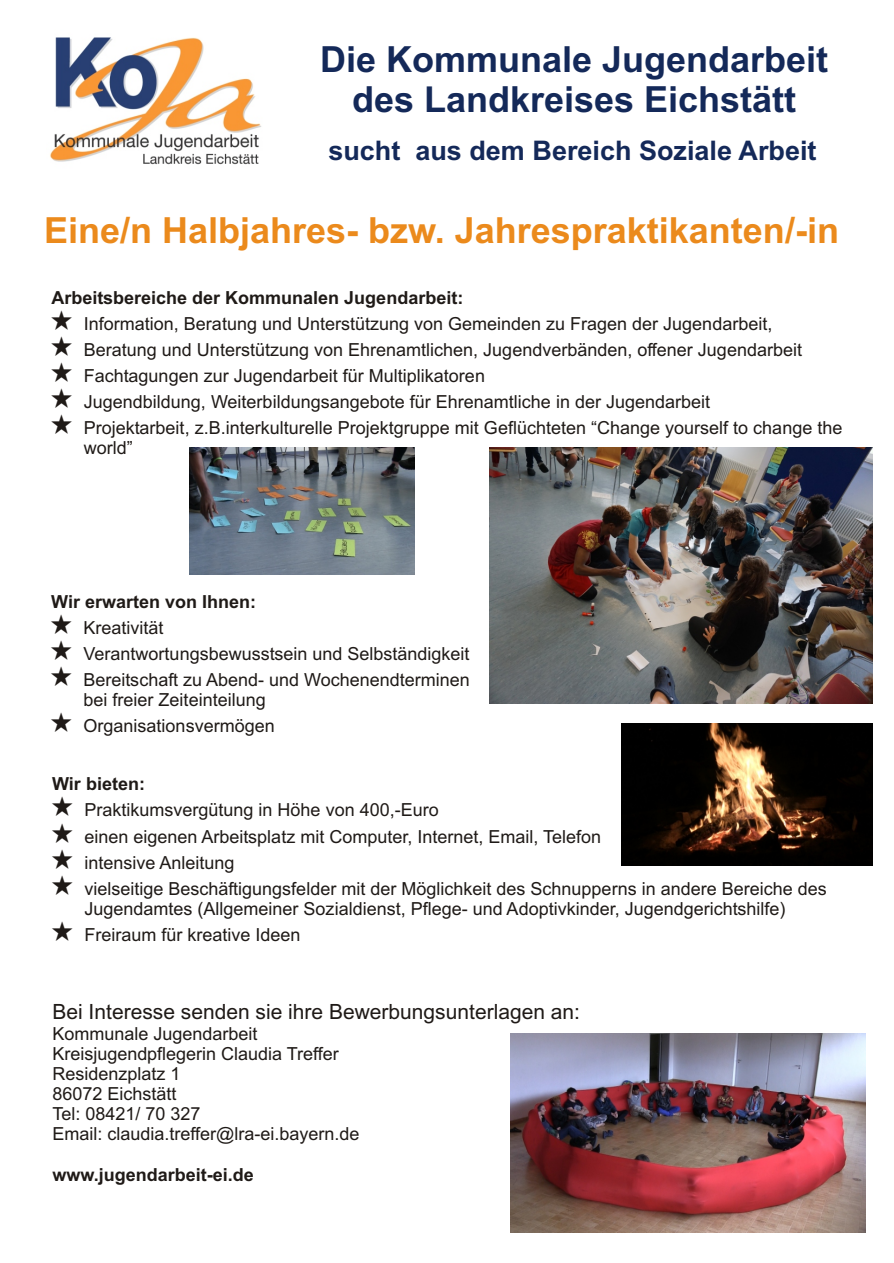
<style>
.page{position:relative;width:894px;height:1263px;background:#fff}
.page>*{position:absolute;margin:0;border:0;box-sizing:border-box;transform-origin:0 0}
.t1{font:700 36px/40.2px "Arial";color:#142959;text-align:center}
.t2{font:700 36px "Arial";color:#eb8a1c}
.t3{font:700 27px "Arial";color:#142959}
.t4{font:21px "Arial";color:#1f1a17}
.t5{font:18px/26.1px "Arial";color:#1f1a17}
.t6{font:700 18px "Arial";color:#1f1a17}
</style>
<div class="page">
<img style="left:50px;top:37px;width:211px;height:128px">
<img style="left:189px;top:448px;width:225px;height:127px">
<img style="left:489px;top:448px;width:383px;height:255px">
<img style="left:622px;top:724px;width:251px;height:141px">
<img style="left:511px;top:1033px;width:355px;height:200px">
<h1 class="t1" style="left:320px;top:43px;width:510px">Die Kommunale Jugendarbeit des Landkreises Eichstätt</h1>
<h2 class="t3" style="left:328px;top:141px;width:490px">sucht aus dem Bereich Soziale Arbeit</h2>
<h1 class="t2" style="left:44px;top:217px;width:797px">Eine/n Halbjahres- bzw. Jahrespraktikanten/-in</h1>
<p class="t6" style="left:52px;top:290px;width:413px">Arbeitsbereiche der Kommunalen Jugendarbeit:</p>
<p class="t5" style="left:84px;top:312px;width:690px">Information, Beratung und Unterstützung von Gemeinden zu Fragen der Jugendarbeit,</p>
<p class="t5" style="left:84px;top:364px;width:760px">Fachtagungen zur Jugendarbeit für Multiplikatoren<br>Jugendbildung, Weiterbildungsangebote für Ehrenamtliche in der Jugendarbeit<br>Projektarbeit, z.B.interkulturelle Projektgruppe mit Geflüchteten “Change yourself to change the</p>
<p class="t5" style="left:84px;top:437px;width:51px">world”</p>
<p class="t5" style="left:84px;top:338px;width:720px">Beratung und Unterstützung von Ehrenamtlichen, Jugendverbänden, offener Jugendarbeit</p>
<p class="t6" style="left:51px;top:594px;width:206px">Wir erwarten von Ihnen:</p>
<p class="t5" style="left:84px;top:616px;width:388px">Kreativität<br>Verantwortungsbewusstsein und Selbständigkeit<br>Bereitschaft zu Abend- und Wochenendterminen</p>
<p class="t5" style="left:84px;top:688px;width:193px">bei freier Zeiteinteilung<br>Organisationsvermögen</p>
<p class="t6" style="left:52px;top:777px;width:94px">Wir bieten:</p>
<p class="t5" style="left:84px;top:799px;width:744px">Praktikumsvergütung in Höhe von 400,-Euro<br>einen eigenen Arbeitsplatz mit Computer, Internet, Email, Telefon<br>intensive Anleitung<br>vielseitige Beschäftigungsfelder mit der Möglichkeit des Schnupperns in andere Bereiche des</p>
<p class="t5" style="left:84px;top:897px;width:703px">Jugendamtes (Allgemeiner Sozialdienst, Pflege- und Adoptivkinder, Jugendgerichtshilfe)<br>Freiraum für kreative Ideen</p>
<p class="t4" style="left:52px;top:1004px;width:529px">Bei Interesse senden sie ihre Bewerbungsunterlagen an:</p>
<p class="t5" style="left:52px;top:1025px;width:309px;line-height:20.1px">Kommunale Jugendarbeit<br>Kreisjugendpflegerin Claudia Treffer<br>Residenzplatz 1<br>86072 Eichstätt<br>Tel: 08421/ 70 327<br>Email: claudia.treffer@lra-ei.bayern.de</p>
<p class="t6" style="left:52px;top:1168px;width:203px">www.jugendarbeit-ei.de</p>
</div>
